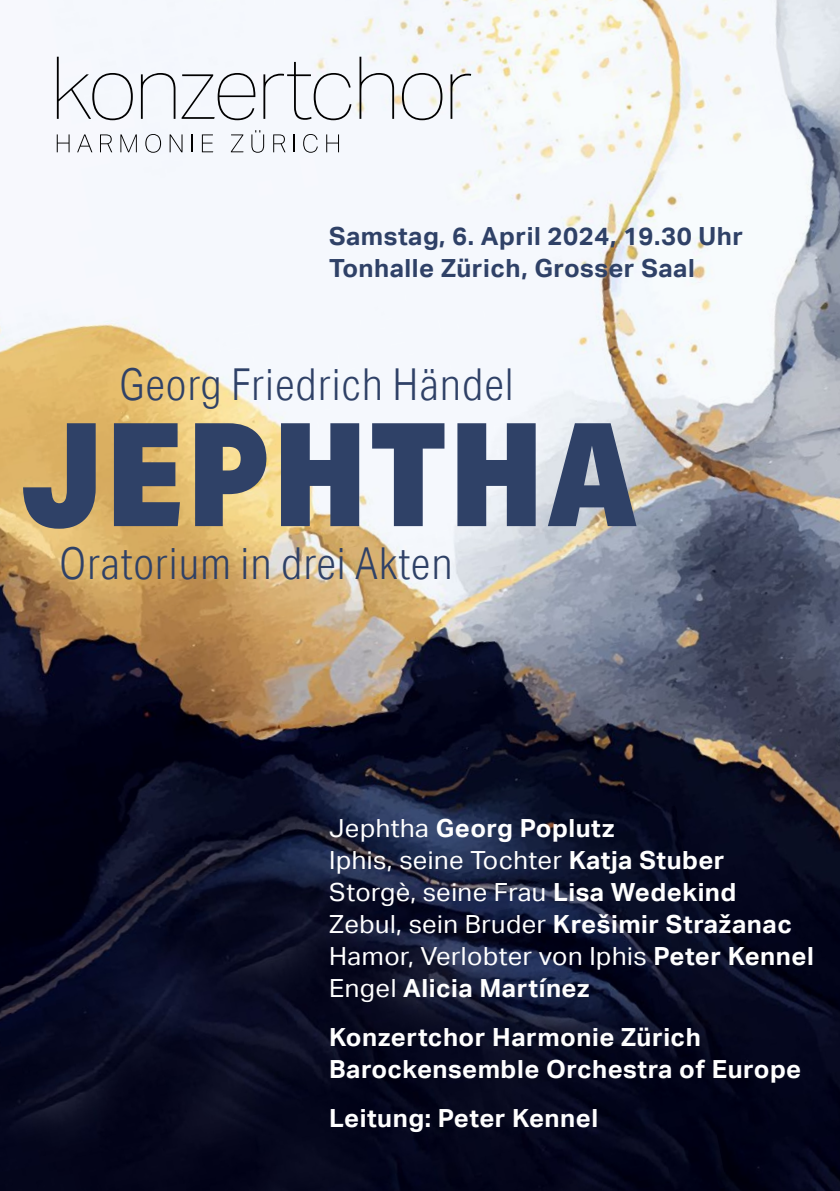
<style>
.page{position:relative;width:840px;height:1191px;background:#fff}
.page>*{position:absolute;margin:0;border:0;box-sizing:border-box;transform-origin:0 0}
.t1{font:900 144px "Aktiv Grotesk Cd";letter-spacing:.02em;color:#2f4167}
.t2{font:300 44px "Aktiv Grotesk Cd";letter-spacing:.02em;color:#2f4167}
.t3{font:25px/32px "Aktiv Grotesk";letter-spacing:.02em;color:#fff}
.t4{font:700 25px/32px "Aktiv Grotesk";letter-spacing:.02em;color:#fff}
.t5{font:700 25px/32px "Aktiv Grotesk";letter-spacing:.02em;color:#2f4167}
.s1{font-weight:700}
</style>
<div class="page">
<img style="left:0;top:0;width:839px;height:1191px">
<svg style="left:57px;top:57px;width:76px;height:63px"></svg>
<svg style="left:141px;top:73px;width:34px;height:46px"></svg>
<svg style="left:181px;top:73px;width:74px;height:47px"></svg>
<svg style="left:263px;top:62px;width:88px;height:58px"></svg>
<svg style="left:359px;top:57px;width:35px;height:62px"></svg>
<svg style="left:401px;top:73px;width:41px;height:47px"></svg>
<svg style="left:450px;top:74px;width:21px;height:45px"></svg>
<svg style="left:57px;top:134px;width:12px;height:18px"></svg>
<svg style="left:77px;top:134px;width:15px;height:18px"></svg>
<svg style="left:100px;top:134px;width:12px;height:18px"></svg>
<svg style="left:120px;top:134px;width:17px;height:18px"></svg>
<svg style="left:145px;top:134px;width:16px;height:19px"></svg>
<svg style="left:169px;top:134px;width:13px;height:18px"></svg>
<svg style="left:191px;top:134px;width:1px;height:18px"></svg>
<svg style="left:202px;top:134px;width:11px;height:18px"></svg>
<svg style="left:231px;top:134px;width:12px;height:18px"></svg>
<svg style="left:251px;top:130px;width:13px;height:23px"></svg>
<svg style="left:273px;top:134px;width:12px;height:18px"></svg>
<svg style="left:293px;top:134px;width:1px;height:18px"></svg>
<svg style="left:303px;top:134px;width:14px;height:19px"></svg>
<svg style="left:326px;top:134px;width:13px;height:18px"></svg>
<p class="t5" style="left:329px;top:220px;width:415px">Samstag, 6. April 2024, 19.30 Uhr<br>Tonhalle Zürich, Grosser Saal</p>
<h2 class="t2" style="left:119px;top:359px;width:395px">Georg Friedrich Händel</h2>
<h1 class="t1" style="left:21px;top:382px;width:617px">JEPHTHA</h1>
<h2 class="t2" style="left:60px;top:538px;width:394px">Oratorium in drei Akten</h2>
<p class="t3" style="left:329px;top:812px;width:486px">Jephtha <span class="s1">Georg Poplutz<br></span>Iphis, seine Tochter <span class="s1">Katja Stuber<br></span>Storgè, seine Frau <span class="s1">Lisa Wedekind<br></span>Zebul, sein Bruder <span class="s1">Krešimir Stražanac<br></span>Hamor, Verlobter von Iphis <span class="s1">Peter Kennel<br></span>Engel <span class="s1">Alicia Martínez</span></p>
<p class="t4" style="left:329px;top:1021px;width:473px">Konzertchor Harmonie Zürich<br>Barockensemble Orchestra of Europe</p>
<p class="t4" style="left:329px;top:1102px;width:270px">Leitung: Peter Kennel</p>
</div>
